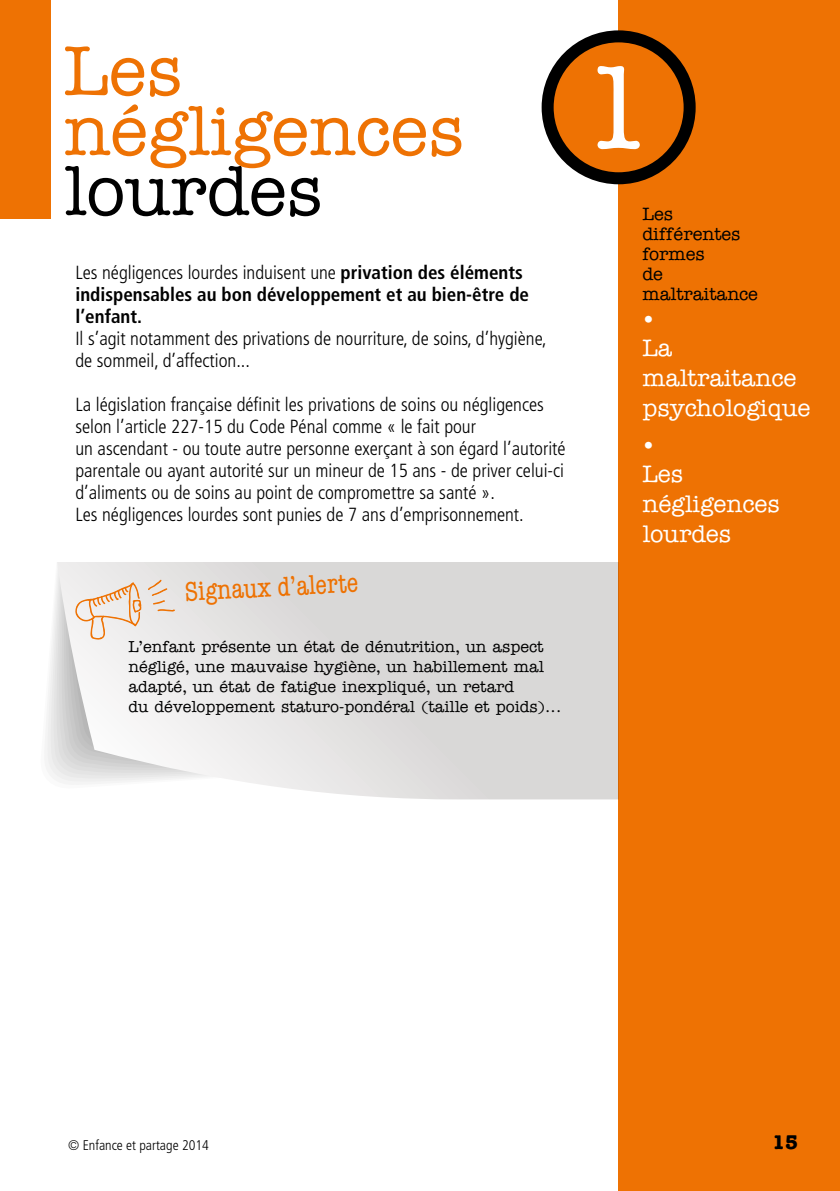
<style>
.page{position:relative;width:840px;height:1191px;background:#fff}
.page>*{position:absolute;margin:0;border:0;box-sizing:border-box;transform-origin:0 0}
.t1{font:500 119.2px "American Typewriter";color:#fff}
.t2{font:500 70px/60px "American Typewriter";color:#ee7203}
.t3{font:500 70px "American Typewriter";color:#000}
.t4{font:condensed 27.4px "American Typewriter";color:#ee7203}
.t5{font:500 24px/30px "American Typewriter";color:#fff}
.t6{font:700 20px "American Typewriter";color:#000}
.t7{font:500 20px "American Typewriter";color:#fff}
.t8{font:300 condensed 19px/22px "Frutiger";color:#000}
.t9{font:700 condensed 19px/22px "Frutiger";color:#000}
.t10{font:500 18px/20px "American Typewriter";color:#000}
.t11{font:500 16px/20px "American Typewriter";color:#000}
.t12{font:300 condensed 14px "Frutiger";color:#000}
.s1{font-weight:300}
</style>
<div class="page">
<svg style="left:57px;top:562px;width:561px;height:237px;background:#e1e0df"></svg>
<div style="left:618px;top:0;width:221px;height:1191px;background:#ee7203"></div>
<div style="left:0;top:0;width:50px;height:219px;background:#ee7203"></div>
<div style="left:547px;top:36px;width:142px;height:142px;background:#ee7203;border-radius:50%"></div>
<div style="left:541px;top:30px;width:154px;height:154px;border:12px solid #000;border-radius:50%"></div>
<svg style="left:148px;top:580px;width:28px;height:31px"></svg>
<svg style="left:75px;top:582px;width:66px;height:57px"></svg>
<h2 class="t2" style="left:64px;top:42px;width:402px">Les négligences</h2>
<h2 class="t3" style="left:64px;top:152px;width:260px">lourdes</h2>
<p class="t9" style="left:75px;top:262px;width:455px"><span class="s1">Les négligences lourdes induisent une</span> privation des éléments indispensables au bon développement et au bien-être de l’enfant.</p>
<p class="t8" style="left:75px;top:328px;width:472px">Il s’agit notamment des privations de nourriture, de soins, d’hygiène, de sommeil, d’affection...</p>
<p class="t8" style="left:75px;top:394px;width:491px">La législation française définit les privations de soins ou négligences selon l’article 227-15 du Code Pénal comme « le fait pour<br>un ascendant - ou toute autre personne exerçant à son égard l’autorité parentale ou ayant autorité sur un mineur de 15 ans - de priver celui-ci d’aliments ou de soins au point de compromettre sa santé ».<br>Les négligences lourdes sont punies de 7 ans d’emprisonnement.</p>
<h3 class="t4" style="left:184px;top:576px;width:175px;rotate:-3deg">Signaux d’alerte</h3>
<p class="t11" style="left:129px;top:636px;width:434px">L’enfant présente un état de dénutrition, un aspect négligé, une mauvaise hygiène, un habillement mal adapté, un état de fatigue inexpliqué, un retard<br>du développement staturo-pondéral (taille et poids)...</p>
<h1 class="t1" style="left:579px;top:41px;width:80px">1</h1>
<p class="t10" style="left:642px;top:204px;width:117px">Les différentes formes<br>de maltraitance</p>
<p class="t7" style="left:642px;top:308px;width:13px">•</p>
<p class="t5" style="left:642px;top:333px;width:169px">La maltraitance psychologique</p>
<p class="t7" style="left:642px;top:434px;width:13px">•</p>
<p class="t5" style="left:642px;top:459px;width:139px">Les négligences lourdes</p>
<p class="t12" style="left:68px;top:1137px;width:142px">© Enfance et partage 2014</p>
<p class="t6" style="left:771px;top:1130px;width:28px">15</p>
</div>
